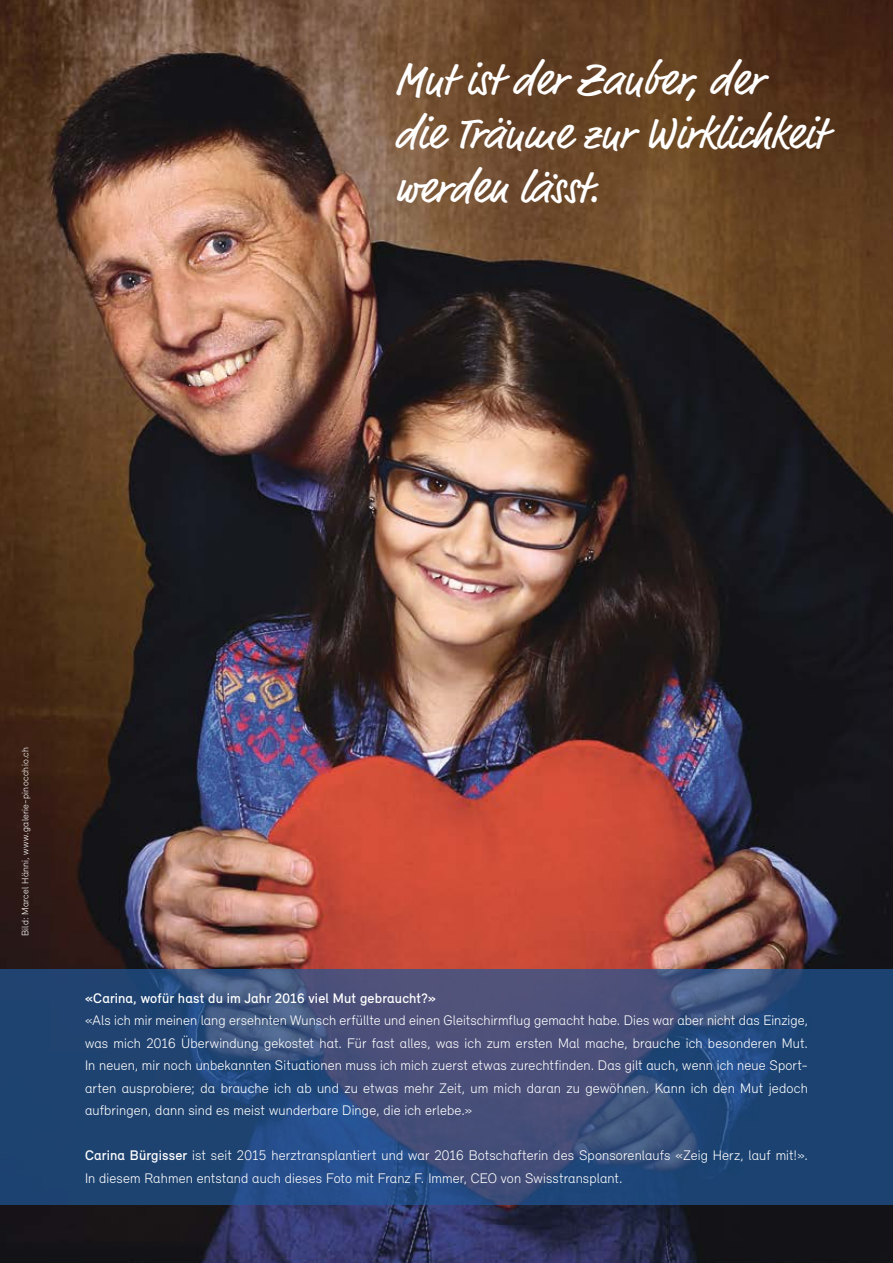
<style>
.page{position:relative;width:893px;height:1263px;background:#fff}
.page>*{position:absolute;margin:0;border:0;box-sizing:border-box;transform-origin:0 0}
.t1{font:45px/54px "Market OT";letter-spacing:.005em;color:#fff}
.t2{font:300 14.25px/22.5px "Relevant";letter-spacing:.005em;color:#fff;text-align:justify}
.t3{font:500 14.25px "Relevant";letter-spacing:.01em;color:#fff}
.t4{font:300 9.75px "Relevant";letter-spacing:.025em;color:#fff}
.s1{font-weight:500}
</style>
<div class="page">
<img style="left:0;top:0;width:893px;height:1263px">
<svg style="left:0;top:969px;width:893px;height:236px;background:#2e4a78"></svg>
<h1 class="t1" style="left:395px;top:56px;width:432px">Mut ist der Zauber, der<br>die Träume zur Wirklichkeit werden lässt.</h1>
<p class="t4" style="left:19px;top:936px;width:191px;rotate:-90deg">Bild: Marcel Hänni, www.galerie-pinocchio.ch</p>
<p class="t3" style="left:85px;top:989px;width:352px">«Carina, wofür hast du im Jahr 2016 viel Mut gebraucht?»</p>
<p class="t2" style="left:85px;top:1009px;width:724px">«Als ich mir meinen lang ersehnten Wunsch erfüllte und einen Gleitschirmflug gemacht habe. Dies war aber nicht das Einzige, was mich 2016 Überwindung gekostet hat. Für fast alles, was ich zum ersten Mal mache, brauche ich besonderen Mut.<br>In neuen, mir noch unbekannten Situationen muss ich mich zuerst etwas zurechtfinden. Das gilt auch, wenn ich neue Sport&shy;arten ausprobiere; da brauche ich ab und zu etwas mehr Zeit, um mich daran zu gewöhnen. Kann ich den Mut jedoch aufbringen, dann sind es meist wunderbare Dinge, die ich erlebe.»</p>
<p class="t2" style="left:85px;top:1144px;width:724px"><span class="s1">Carina Bürgisser</span> ist seit 2015 herztransplantiert und war 2016 Botschafterin des Sponsorenlaufs «Zeig Herz, lauf mit!».<br>In diesem Rahmen entstand auch dieses Foto mit Franz F. Immer, CEO von Swisstransplant.</p>
</div>
